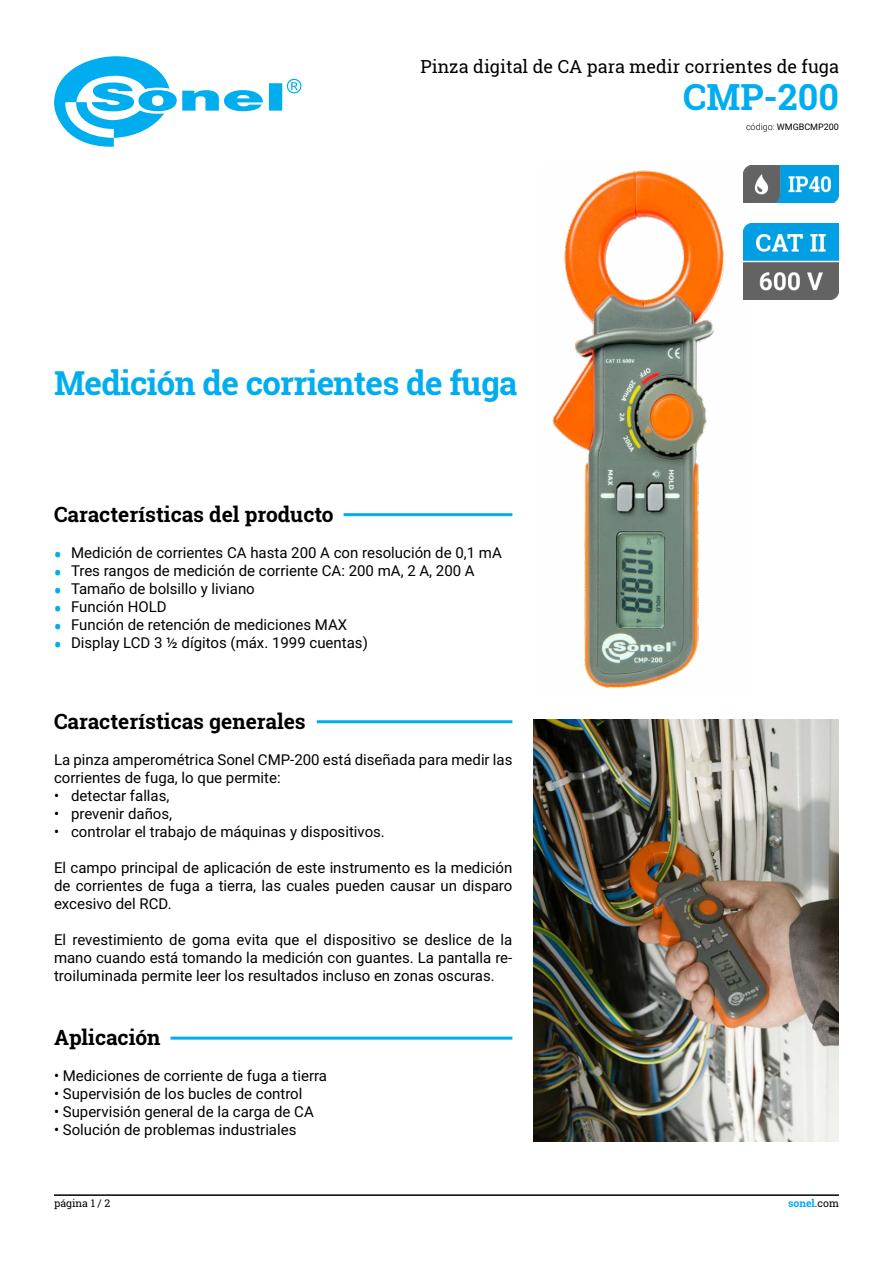
<style>
.page{position:relative;width:893px;height:1263px;background:#fff}
.page>*{position:absolute;margin:0;border:0;box-sizing:border-box;transform-origin:0 0}
.t1{font:700 36px "Roboto Slab";color:#00aeef}
.t2{font:700 33px "Roboto Slab";letter-spacing:-.02em;color:#00aeef}
.t3{font:700 21px "Roboto Slab";color:#000}
.t4{font:18px "Roboto Slab";color:#000}
.t5{font:15px/18px "Roboto";color:#000;text-align:justify}
.t6{font:10.5px "Roboto Slab";color:#000}
.t7{font:700 10.5px "Roboto Slab";color:#00aeef}
.t8{font:9px "Roboto";color:#000}
.s1{font-weight:300}
.s2{font-family:"Roboto Slab";font-weight:700;font-size:21px;color:#00aeef}
.s3{font-weight:400;color:#000}
</style>
<div class="page">
<hr style="left:54px;top:1194px;width:785px;height:2px;background:#000">
<img style="left:552px;top:170px;width:195px;height:519px">
<svg style="left:54px;top:56px;width:247px;height:91px"></svg>
<hr style="left:171px;top:1037px;width:341px;height:3px;background:#00aeef">
<hr style="left:344px;top:513px;width:168px;height:3px;background:#00aeef">
<img style="left:743px;top:224px;width:96px;height:75px">
<img style="left:743px;top:166px;width:96px;height:37px">
<img style="left:534px;top:720px;width:305px;height:421px">
<hr style="left:317px;top:720px;width:195px;height:3px;background:#00aeef">
<p class="t4" style="left:420px;top:54px;width:420px">Pinza digital de CA para medir corrientes de fuga</p>
<h1 class="t1" style="left:683px;top:73px;width:157px">CMP-200</h1>
<p class="t8" style="left:746px;top:120px;width:94px"><span class="s1">código:</span> WMGBCMP200</p>
<h2 class="t2" style="left:54px;top:361px;width:465px">Medición de corrientes de fuga</h2>
<h3 class="t3" style="left:54px;top:500px;width:281px">Características del producto</h3>
<p class="t5" style="left:54px;top:543px;width:449px"><span class="s2">•</span> Medición de corrientes CA hasta 200 A con resolución de 0,1 mA</p>
<p class="t5" style="left:54px;top:561px;width:422px"><span class="s2">•</span> Tres rangos de medición de corriente CA: 200 mA, 2 A, 200 A</p>
<p class="t5" style="left:54px;top:579px;width:202px"><span class="s2">•</span> Tamaño de bolsillo y liviano</p>
<p class="t5" style="left:54px;top:597px;width:114px"><span class="s2">•</span> Función HOLD</p>
<p class="t5" style="left:54px;top:615px;width:295px"><span class="s2">•</span> Función de retención de mediciones MAX</p>
<p class="t5" style="left:54px;top:633px;width:315px"><span class="s2">•</span> Display LCD 3 ½ dígitos (máx. 1999 cuentas)</p>
<h3 class="t3" style="left:54px;top:707px;width:253px">Características generales</h3>
<p class="t5" style="left:54px;top:750px;width:460px">La pinza amperométrica Sonel CMP-200 está diseñada para medir las corrientes de fuga, lo que permite:</p>
<p class="t5" style="left:54px;top:786px;width:117px">• detectar fallas,</p>
<p class="t5" style="left:54px;top:804px;width:120px">• prevenir daños,</p>
<p class="t5" style="left:54px;top:822px;width:332px">• controlar el trabajo de máquinas y dispositivos.</p>
<p class="t5" style="left:54px;top:858px;width:460px">El campo principal de aplicación de este instrumento es la medición de corrientes de fuga a tierra, las cuales pueden causar un disparo excesivo del RCD.</p>
<p class="t5" style="left:54px;top:930px;width:460px">El revestimiento de goma evita que el dispositivo se deslice de la mano cuando está tomando la medición con guantes. La pantalla re&shy;troiluminada permite leer los resultados incluso en zonas oscuras.</p>
<h3 class="t3" style="left:54px;top:1023px;width:108px">Aplicación</h3>
<p class="t5" style="left:54px;top:1066px;width:274px">• Mediciones de corriente de fuga a tierra</p>
<p class="t5" style="left:54px;top:1084px;width:250px">• Supervisión de los bucles de control</p>
<p class="t5" style="left:54px;top:1102px;width:261px">• Supervisión general de la carga de CA</p>
<p class="t5" style="left:54px;top:1120px;width:244px">• Solución de problemas industriales</p>
<p class="t6" style="left:54px;top:1196px;width:58px">página 1 / 2</p>
<p class="t7" style="left:788px;top:1196px;width:52px">sonel<span class="s3">.com</span></p>
</div>
